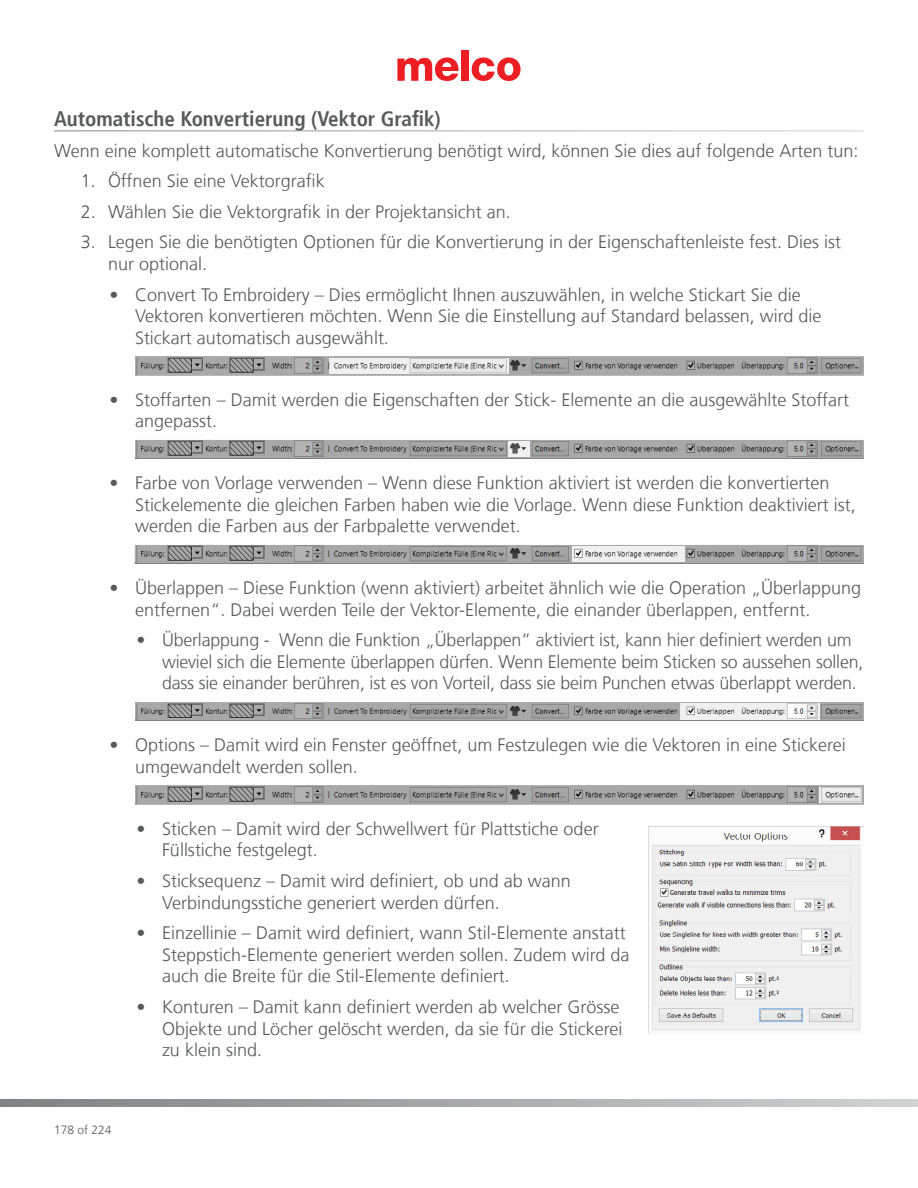
<style>
.page{position:relative;width:918px;height:1188px;background:#fff}
.page>*{position:absolute;margin:0;border:0;box-sizing:border-box;transform-origin:0 0}
.t1{font:700 condensed 21px "Frutiger";color:#58595b}
.t2{font:300 18px/21.6px "Frutiger";color:#58595b}
.t3{font:300 12px "Frutiger";color:#58595b}
</style>
<div class="page">
<svg style="left:397px;top:57px;width:62px;height:24px"></svg>
<div style="left:461px;top:50px;width:8px;height:31px;background:#ed1d24"></div>
<svg style="left:472px;top:57px;width:49px;height:24px"></svg>
<svg style="left:1px;top:1099px;width:917px;height:8px;background:#a7a9ab"></svg>
<svg style="left:135px;top:356px;width:729px;height:19px;background:#9b9b9b"></svg>
<img style="left:329px;top:358px;width:179px;height:15px">
<svg style="left:135px;top:440px;width:729px;height:18px;background:#999"></svg>
<img style="left:509px;top:441px;width:21px;height:16px">
<svg style="left:135px;top:545px;width:729px;height:18px;background:#999"></svg>
<img style="left:573px;top:547px;width:112px;height:15px">
<svg style="left:135px;top:702px;width:729px;height:19px;background:#9a9a9a"></svg>
<img style="left:681px;top:704px;width:139px;height:15px">
<svg style="left:135px;top:785px;width:729px;height:19px;background:#9a9a9a"></svg>
<img style="left:819px;top:787px;width:43px;height:15px">
<img style="left:648px;top:827px;width:213px;height:206px">
<p class="t1" style="left:54px;top:106px;width:388px">Automatische Konvertierung (Vektor Grafik)</p>
<p class="t2" style="left:54px;top:140px;width:806px">Wenn eine komplett automatische Konvertierung benötigt wird, können Sie dies auf folgende Arten tun:</p>
<p class="t2" style="left:81px;top:170px;width:245px">1. Öffnen Sie eine Vektorgrafik</p>
<p class="t2" style="left:81px;top:201px;width:431px">2. Wählen Sie die Vektorgrafik in der Projektansicht an.</p>
<p class="t2" style="left:108px;top:231px;width:735px;text-indent:-27px">3. Legen Sie die benötigten Optionen für die Konvertierung in der Eigenschaftenleiste fest. Dies ist nur optional.</p>
<p class="t2" style="left:135px;top:284px;width:688px;text-indent:-26px">• Convert To Embroidery – Dies ermöglicht Ihnen auszuwählen, in welche Stickart Sie die<br>Vektoren konvertieren möchten. Wenn Sie die Einstellung auf Standard belassen, wird die<br>Stickart automatisch ausgewählt.</p>
<p class="t2" style="left:135px;top:389px;width:716px;text-indent:-26px">• Stoffarten – Damit werden die Eigenschaften der Stick- Elemente an die ausgewählte Stoffart angepasst.</p>
<p class="t2" style="left:135px;top:472px;width:722px;text-indent:-26px">• Farbe von Vorlage verwenden – Wenn diese Funktion aktiviert ist werden die konvertierten<br>Stickelemente die gleichen Farben haben wie die Vorlage. Wenn diese Funktion deaktiviert ist, werden die Farben aus der Farbpalette verwendet.</p>
<p class="t2" style="left:135px;top:577px;width:728px;text-indent:-26px">• Überlappen – Diese Funktion (wenn aktiviert) arbeitet ähnlich wie die Operation „Überlappung entfernen“. Dabei werden Teile der Vektor-Elemente, die einander überlappen, entfernt.</p>
<p class="t2" style="left:162px;top:629px;width:703px;text-indent:-26px">• Überlappung - Wenn die Funktion „Überlappen“ aktiviert ist, kann hier definiert werden um wieviel sich die Elemente überlappen dürfen. Wenn Elemente beim Sticken so aussehen sollen, dass sie einander berühren, ist es von Vorteil, dass sie beim Punchen etwas überlappt werden.</p>
<p class="t2" style="left:135px;top:734px;width:712px;text-indent:-26px">• Options – Damit wird ein Fenster geöffnet, um Festzulegen wie die Vektoren in eine Stickerei umgewandelt werden sollen.</p>
<p class="t2" style="left:162px;top:818px;width:438px;text-indent:-26px">• Sticken – Damit wird der Schwellwert für Plattstiche oder<br>Füllstiche festgelegt.</p>
<p class="t2" style="left:162px;top:870px;width:410px;text-indent:-26px">• Sticksequenz – Damit wird definiert, ob und ab wann<br>Verbindungsstiche generiert werden dürfen.</p>
<p class="t2" style="left:162px;top:922px;width:469px;text-indent:-26px">• Einzellinie – Damit wird definiert, wann Stil-Elemente anstatt<br>Steppstich-Elemente generiert werden sollen. Zudem wird da auch die Breite für die Stil-Elemente definiert.</p>
<p class="t2" style="left:162px;top:996px;width:462px;text-indent:-26px">• Konturen – Damit kann definiert werden ab welcher Grösse<br>Objekte und Löcher gelöscht werden, da sie für die Stickerei zu klein sind.</p>
<p class="t3" style="left:54px;top:1123px;width:59px">178 of 224</p>
</div>
